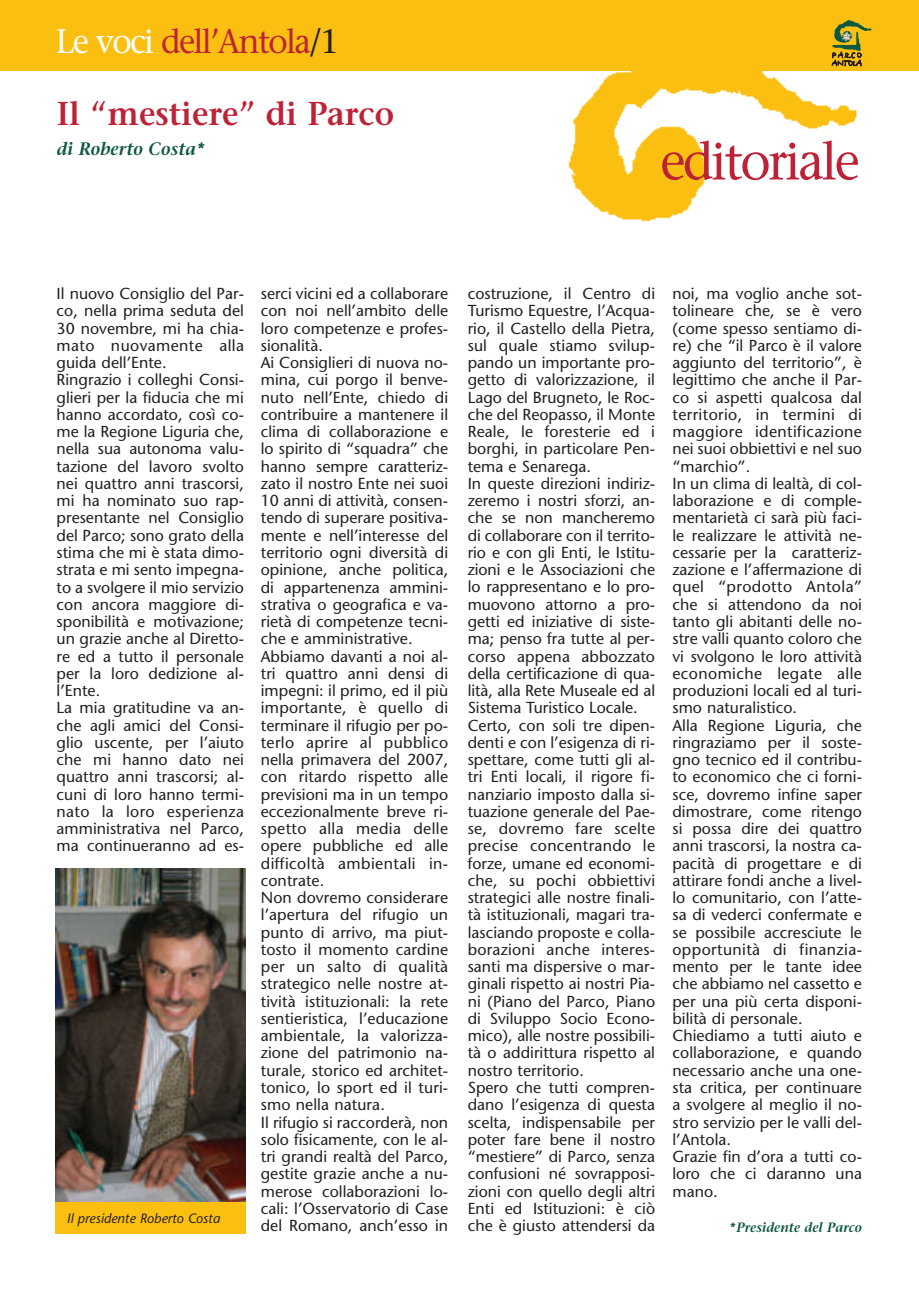
<style>
.page{position:relative;width:919px;height:1289px;background:#fff}
.page>*{position:absolute;margin:0;border:0;box-sizing:border-box;transform-origin:0 0}
.t1{font:53.1px "Stone Serif";letter-spacing:-.05em;color:#be2237;scale:.96 1}
.t2{font:33.9px "Stone Serif";letter-spacing:-.05em;color:#be2237;scale:.96 1}
.t3{font:600 33px "Stone Serif";color:#be2237;scale:.96 1}
.t4{font:italic 600 18px "Stone Serif";color:#0d5840;scale:.96 1}
.t5{font:15.9px/17.2px "Stone Sans";color:#231f20}
.t6{font:italic 13.5px "Stone Sans";color:#231f20}
.t7{font:italic 600 13.5px "Stone Serif";color:#0d5840;scale:.96 1}
.s1{color:#fff}
.s2{color:#231f20}
</style>
<div class="page">
<img style="left:55px;top:868px;width:190px;height:334px">
<div style="left:0;top:1px;width:918px;height:70px;background:#fbbf12"></div>
<svg style="left:834px;top:20px;width:37px;height:47px"></svg>
<img style="left:568px;top:40px;width:289px;height:182px">
<div style="left:55px;top:1202px;width:190px;height:32px;background:#fbbf12"></div>
<h2 class="t2" style="left:56px;top:28px;width:296px"><span class="s1">Le voci</span> dell’Antola<span class="s2">/1</span></h2>
<h3 class="t3" style="left:57px;top:100px;width:353px">Il “mestiere” di Parco</h3>
<p class="t4" style="left:57px;top:141px;width:156px">di Roberto Costa*</p>
<h1 class="t1" style="left:660px;top:140px;width:209px">editoriale</h1>
<p class="t5" style="left:57px;top:286px;width:189px">Il nuovo Consiglio del Par&shy;co, nella prima seduta del<br>30 novembre, mi ha chia&shy;mato nuovamente alla guida dell’Ente.<br>Ringrazio i colleghi Consi&shy;glieri per la fiducia che mi hanno accordato, così co&shy;me la Regione Liguria che, nella sua autonoma valu&shy;tazione del lavoro svolto nei quattro anni trascorsi, mi ha nominato suo rap&shy;presentante nel Consiglio del Parco; sono grato della stima che mi è stata dimo&shy;strata e mi sento impegna&shy;to a svolgere il mio servizio con ancora maggiore di&shy;sponibilità e motivazione; un grazie anche al Diretto&shy;re ed a tutto il personale per la loro dedizione al&shy;l’Ente.<br>La mia gratitudine va an&shy;che agli amici del Consi&shy;glio uscente, per l’aiuto che mi hanno dato nei quattro anni trascorsi; al&shy;cuni di loro hanno termi&shy;nato la loro esperienza amministrativa nel Parco, ma continueranno ad es-</p>
<p class="t6" style="left:67px;top:1212px;width:155px">Il presidente Roberto Costa</p>
<p class="t5" style="left:261px;top:286px;width:189px">serci vicini ed a collaborare con noi nell’ambito delle loro competenze e profes&shy;sionalità.<br>Ai Consiglieri di nuova no&shy;mina, cui porgo il benve&shy;nuto nell’Ente, chiedo di contribuire a mantenere il clima di collaborazione e lo spirito di “squadra” che hanno sempre caratteriz&shy;zato il nostro Ente nei suoi<br>10 anni di attività, consen&shy;tendo di superare positiva&shy;mente e nell’interesse del territorio ogni diversità di opinione, anche politica, di appartenenza ammini&shy;strativa o geografica e va&shy;rietà di competenze tecni&shy;che e amministrative.<br>Abbiamo davanti a noi al&shy;tri quattro anni densi di impegni: il primo, ed il più importante, è quello di terminare il rifugio per po&shy;terlo aprire al pubblico nella primavera del 2007, con ritardo rispetto alle previsioni ma in un tempo eccezionalmente breve ri&shy;spetto alla media delle opere pubbliche ed alle difficoltà ambientali in&shy;contrate.<br>Non dovremo considerare l’apertura del rifugio un punto di arrivo, ma piut&shy;tosto il momento cardine per un salto di qualità strategico nelle nostre at&shy;tività istituzionali: la rete sentieristica, l’educazione ambientale, la valorizza&shy;zione del patrimonio na&shy;turale, storico ed architet&shy;tonico, lo sport ed il turi&shy;smo nella natura.<br>Il rifugio si raccorderà, non solo fisicamente, con le al&shy;tri grandi realtà del Parco, gestite grazie anche a nu&shy;merose collaborazioni lo&shy;cali: l’Osservatorio di Case del Romano, anch’esso in</p>
<p class="t5" style="left:467px;top:286px;width:189px">costruzione, il Centro di<br>Turismo Equestre, l’Acqua&shy;rio, il Castello della Pietra, sul quale stiamo svilup&shy;pando un importante pro&shy;getto di valorizzazione, il<br>Lago del Brugneto, le Roc&shy;che del Reopasso, il Monte<br>Reale, le foresterie ed i borghi, in particolare Pen&shy;tema e Senarega.<br>In queste direzioni indiriz&shy;zeremo i nostri sforzi, an&shy;che se non mancheremo di collaborare con il territo&shy;rio e con gli Enti, le Istitu&shy;zioni e le Associazioni che lo rappresentano e lo pro&shy;muovono attorno a pro&shy;getti ed iniziative di siste&shy;ma; penso fra tutte al per&shy;corso appena abbozzato della certificazione di qua&shy;lità, alla Rete Museale ed al<br>Sistema Turistico Locale.<br>Certo, con soli tre dipen&shy;denti e con l’esigenza di ri&shy;spettare, come tutti gli al&shy;tri Enti locali, il rigore fi&shy;nanziario imposto dalla si&shy;tuazione generale del Pae&shy;se, dovremo fare scelte precise concentrando le forze, umane ed economi&shy;che, su pochi obbiettivi strategici alle nostre finali&shy;tà istituzionali, magari tra&shy;lasciando proposte e colla&shy;borazioni anche interes&shy;santi ma dispersive o mar&shy;ginali rispetto ai nostri Pia&shy;ni (Piano del Parco, Piano di Sviluppo Socio Econo&shy;mico), alle nostre possibili&shy;tà o addirittura rispetto al nostro territorio.<br>Spero che tutti compren&shy;dano l’esigenza di questa scelta, indispensabile per poter fare bene il nostro “mestiere” di Parco, senza confusioni né sovrapposi&shy;zioni con quello degli altri<br>Enti ed Istituzioni: è ciò che è giusto attendersi da</p>
<p class="t5" style="left:672px;top:286px;width:191px">noi, ma voglio anche sot&shy;tolineare che, se è vero (come spesso sentiamo di&shy;re) che “il Parco è il valore aggiunto del territorio”, è legittimo che anche il Par&shy;co si aspetti qualcosa dal territorio, in termini di maggiore identificazione nei suoi obbiettivi e nel suo “marchio”.<br>In un clima di lealtà, di col&shy;laborazione e di comple&shy;mentarietà ci sarà più faci&shy;le realizzare le attività ne&shy;cessarie per la caratteriz&shy;zazione e l’affermazione di quel “prodotto Antola” che si attendono da noi tanto gli abitanti delle no&shy;stre valli quanto coloro che vi svolgono le loro attività economiche legate alle produzioni locali ed al turi&shy;smo naturalistico.<br>Alla Regione Liguria, che ringraziamo per il soste&shy;gno tecnico ed il contribu&shy;to economico che ci forni&shy;sce, dovremo infine saper dimostrare, come ritengo si possa dire dei quattro anni trascorsi, la nostra ca&shy;pacità di progettare e di attirare fondi anche a livel&shy;lo comunitario, con l’atte&shy;sa di vederci confermate e se possibile accresciute le opportunità di finanzia&shy;mento per le tante idee che abbiamo nel cassetto e per una più certa disponi&shy;bilità di personale.<br>Chiediamo a tutti aiuto e collaborazione, e quando necessario anche una one&shy;sta critica, per continuare a svolgere al meglio il no&shy;stro servizio per le valli del&shy;l’Antola.<br>Grazie fin d’ora a tutti co&shy;loro che ci daranno una mano.</p>
<p class="t7" style="left:729px;top:1221px;width:140px">*Presidente del Parco</p>
</div>
